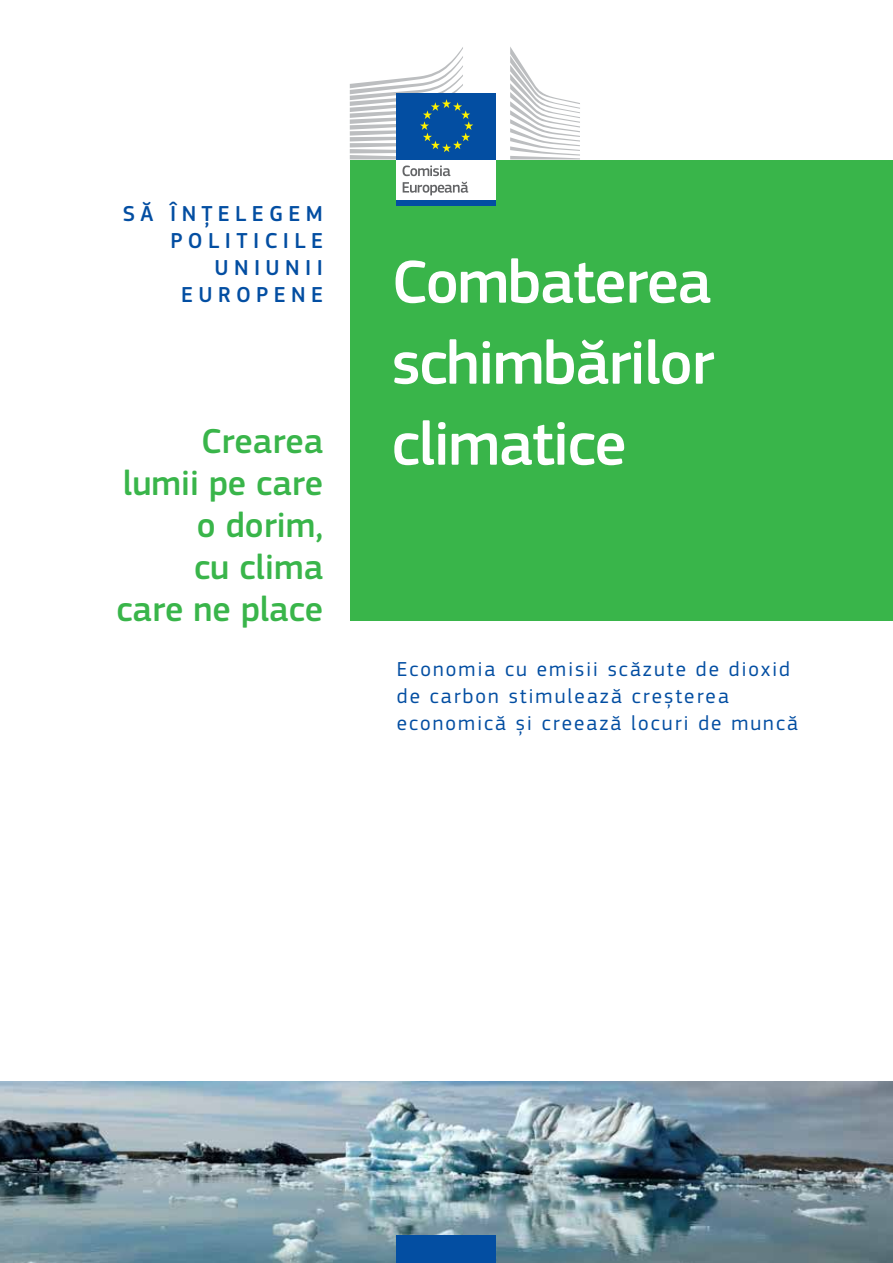
<style>
.page{position:relative;width:893px;height:1263px;background:#fff}
.page>*{position:absolute;margin:0;border:0;box-sizing:border-box;transform-origin:0 0}
.CV_Heading01{font:500 63px/81px "EC Square Sans Pro";letter-spacing:-.02em;color:#fff;text-align:justify}
.CV_Heading02{font:500 36px/42px "EC Square Sans Pro";color:#39b54a;text-align:right}
.CV_Heading04{font:500 22.5px/27px "EC Square Sans Pro";letter-spacing:.24em;color:#034ea2;text-align:right}
.CV_Heading03{font:21px/27px "EC Square Sans Pro";letter-spacing:.1em;color:#034ea2}
</style>
<div class="page">
<div style="left:350px;top:160px;width:543px;height:461px;background:#39b54a"></div>
<img style="left:0;top:1081px;width:893px;height:182px">
<div style="left:397px;top:157px;width:99px;height:45px;background:#fff"></div>
<div style="left:397px;top:93px;width:99px;height:66px;background:#034ea2"></div>
<svg style="left:350px;top:47px;width:123px;height:112px"></svg>
<div style="left:397px;top:200px;width:99px;height:6px;background:#034ea2"></div>
<svg style="left:510px;top:47px;width:70px;height:112px"></svg>
<svg style="left:402px;top:165px;width:48px;height:11px"></svg>
<svg style="left:403px;top:182px;width:65px;height:13px"></svg>
<div style="left:397px;top:1236px;width:99px;height:27px;background:#034ea2"></div>
<p class="CV_Heading04" style="left:123px;top:201px;width:202px">SĂ ÎNȚELEGEM<br>POLITICILE<br>UNIUNII<br>EUROPENE</p>
<p class="CV_Heading02" style="left:117px;top:421px;width:208px">Crearea lumii pe care o dorim,<br>cu clima<br>care ne place</p>
<p class="CV_Heading01" style="left:392px;top:243px;width:324px">Combaterea schimbărilor climatice</p>
<p class="CV_Heading03" style="left:397px;top:655px;width:402px">Economia cu emisii scăzute de dioxid de carbon stimulează creșterea economică și creează locuri de muncă</p>
</div>
